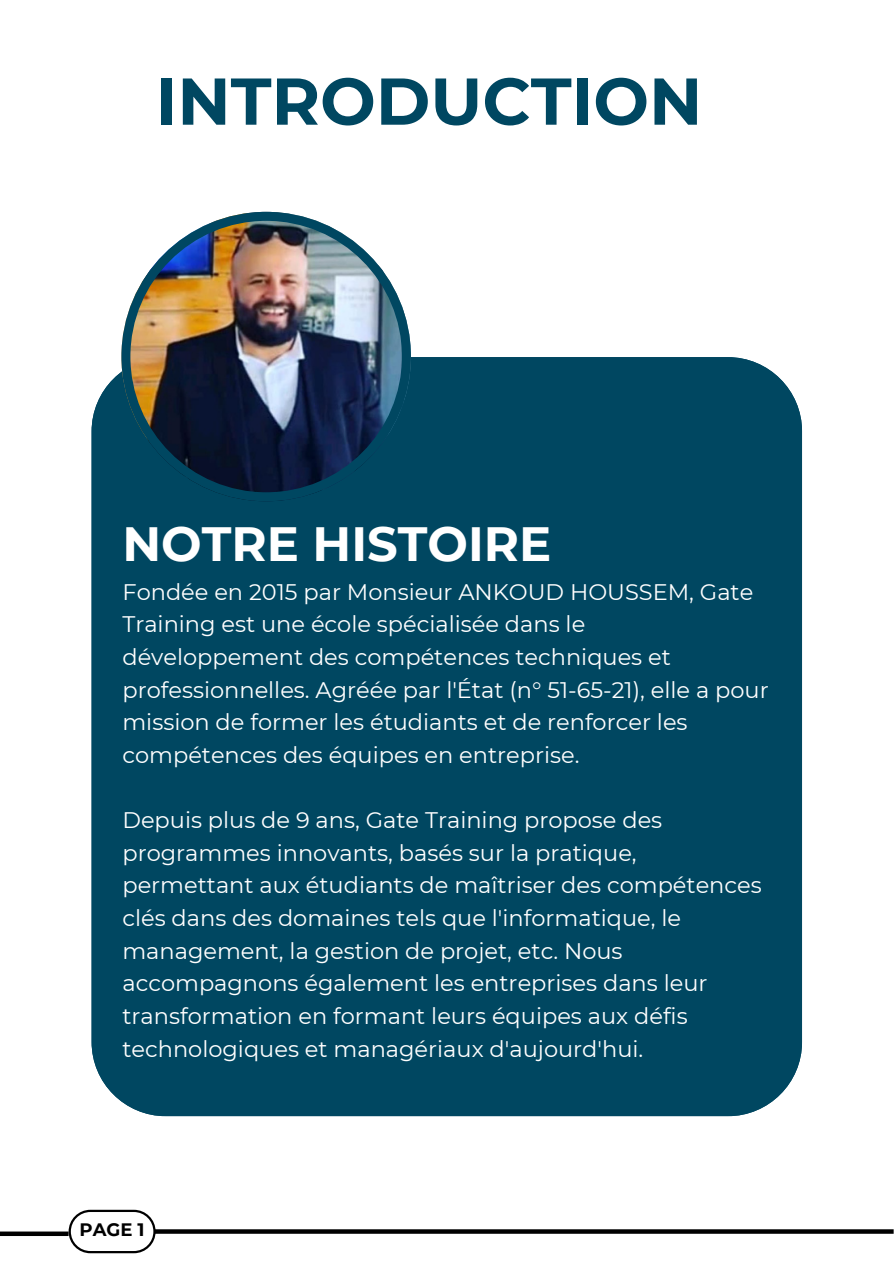
<style>
.page{position:relative;width:894px;height:1264px;background:#fff}
.page>*{position:absolute;margin:0;border:0;box-sizing:border-box;transform-origin:0 0}
.t1{font:700 66px "Montserrat";color:#004761}
.t2{font:700 48px "Montserrat";color:#fff}
.t3{font:22.5px/32.7px "Montserrat";color:#fff}
.t4{font:700 18px "Montserrat";color:#000}
</style>
<div class="page">
<svg style="left:69px;top:1209px;width:86px;height:44px"></svg>
<svg style="left:154px;top:1229px;width:739px;height:4px;background:#111"></svg>
<svg style="left:0;top:1231px;width:69px;height:4px"></svg>
<div style="left:92px;top:357px;width:709px;height:758px;background:#004761"></div>
<img style="left:121px;top:212px;width:290px;height:289px">
<p class="t1" style="left:156px;top:61px;width:548px">INTRODUCTION</p>
<p class="t2" style="left:122px;top:514px;width:430px">NOTRE HISTOIRE</p>
<h3 class="t3" style="left:122px;top:575px;width:647px">Fondée en 2015 par Monsieur ANKOUD HOUSSEM, Gate Training est une école spécialisée dans le développement des compétences techniques et professionnelles. Agréée par l'État (n° 51-65-21), elle a pour mission de former les étudiants et de renforcer les compétences des équipes en entreprise.</h3>
<h3 class="t3" style="left:122px;top:803px;width:640px">Depuis plus de 9 ans, Gate Training propose des programmes innovants, basés sur la pratique, permettant aux étudiants de maîtriser des compétences clés dans des domaines tels que l'informatique, le management, la gestion de projet, etc. Nous accompagnons également les entreprises dans leur transformation en formant leurs équipes aux défis technologiques et managériaux d'aujourd'hui.</h3>
<h1 class="t4" style="left:79px;top:1218px;width:67px">PAGE 1</h1>
</div>
